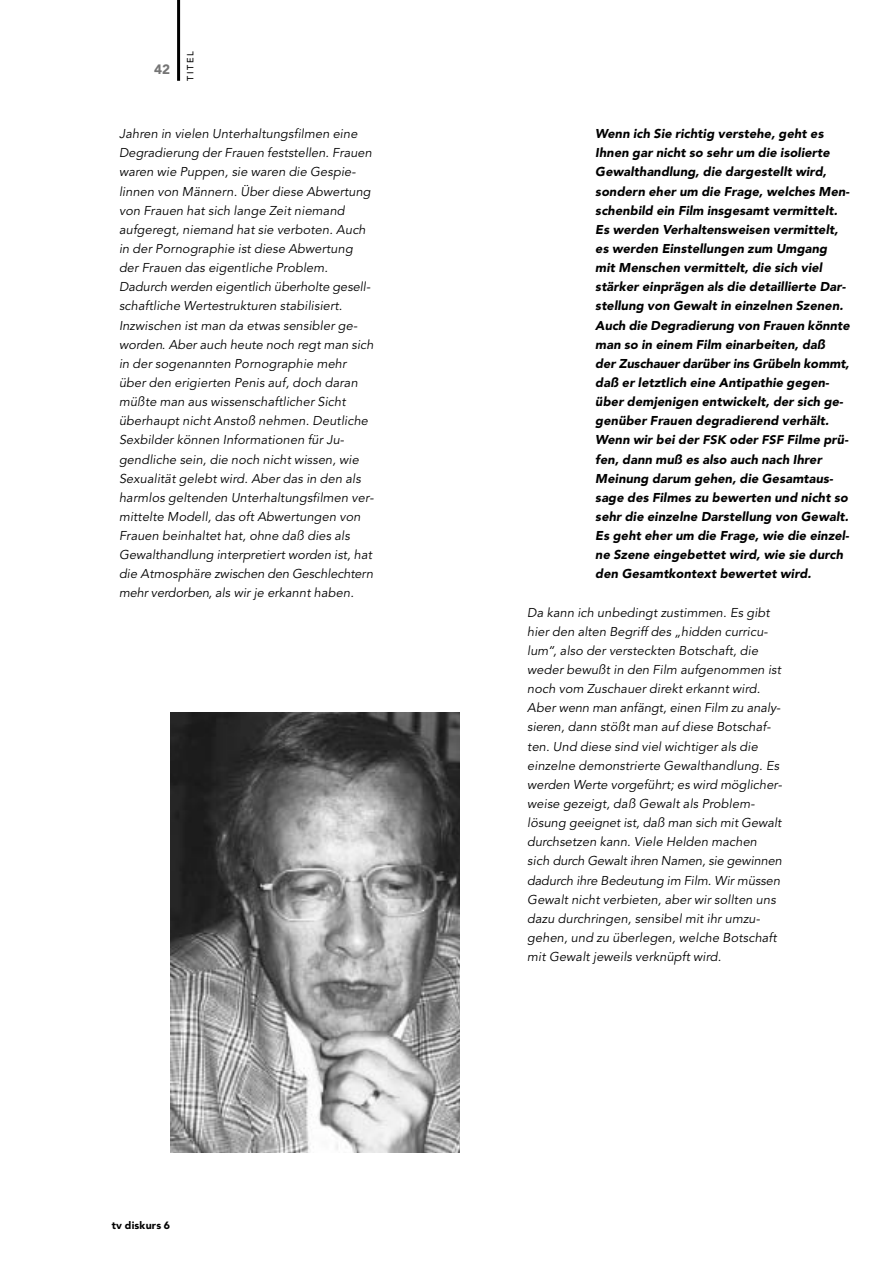
<style>
.page{position:relative;width:893px;height:1263px;background:#fff}
.page>*{position:absolute;margin:0;border:0;box-sizing:border-box;transform-origin:0 0}
.t1{font:900 13.5px "Avenir";color:#757575}
.t2{font:italic 12.75px/19.2px "Avenir";letter-spacing:.01em;color:#000}
.t3{font:italic 900 12.75px/19.2px "Avenir";letter-spacing:.01em;color:#000}
.t4{font:900 10.5px "Avenir";letter-spacing:.02em;color:#000}
.t5{font:500 9px "Avenir";letter-spacing:.165em;color:#000}
.s1{font-size:12.3px}
</style>
<div class="page">
<hr style="left:177px;top:0;width:3px;height:81px;background:#000">
<img style="left:170px;top:712px;width:289px;height:440px">
<p class="t1" style="left:154px;top:64px;width:17px">42</p>
<p class="t5" style="left:187px;top:81px;width:31px;rotate:-90deg">TITEL</p>
<p class="t2" style="left:119px;top:125px;width:256px">Jahren in vielen Unterhaltungsfilmen eine Degradierung der Frauen feststellen. Frauen waren wie Puppen, sie waren die Gespie&shy;linnen von Männern. Über diese Abwertung von Frauen hat sich lange Zeit niemand aufgeregt, niemand hat sie verboten. Auch in der Pornographie ist diese Abwertung der Frauen das eigentliche Problem.<br>Dadurch werden eigentlich überholte gesell&shy;schaftliche Wertestrukturen stabilisiert.<br>Inzwischen ist man da etwas sensibler ge&shy;worden. Aber auch heute noch regt man sich in der sogenannten Pornographie mehr über den erigierten Penis auf, doch daran müßte man aus wissenschaftlicher Sicht überhaupt nicht Anstoß nehmen. Deutliche Sexbilder können Informationen für Ju&shy;gendliche sein, die noch nicht wissen, wie Sexualität gelebt wird. Aber das in den als harmlos geltenden Unterhaltungsfilmen ver&shy;mittelte Modell, das oft Abwertungen von Frauen beinhaltet hat, ohne daß dies als Gewalthandlung interpretiert worden ist, hat die Atmosphäre zwischen den Geschlechtern mehr verdorben, als wir je erkannt haben.</p>
<p class="t4" style="left:112px;top:1221px;width:60px">tv diskurs 6</p>
<p class="t3" style="left:595px;top:125px;width:256px">Wenn ich Sie richtig verstehe, geht es Ihnen gar nicht so sehr um die isolierte Gewalthandlung, die dargestellt wird, sondern eher um die Frage, welches Men&shy;schenbild ein Film insgesamt vermittelt.<br>Es werden Verhaltensweisen vermittelt, es werden Einstellungen zum Umgang mit Menschen vermittelt, die sich viel stärker einprägen als die detaillierte Dar&shy;stellung von Gewalt in einzelnen Szenen.<br>Auch die Degradierung von Frauen könnte man so in einem Film einarbeiten, daß<br>der Zuschauer darüber ins Grübeln kommt, daß er letztlich eine Antipathie gegen&shy;über demjenigen entwickelt, der sich ge&shy;genüber Frauen degradierend verhält.<br>Wenn wir bei der <span class="s1">FSK</span> oder <span class="s1">FSF</span> Filme prü&shy;fen, dann muß es also auch nach Ihrer Meinung darum gehen, die Gesamtaus&shy;sage des Filmes zu bewerten und nicht so sehr die einzelne Darstellung von Gewalt.<br>Es geht eher um die Frage, wie die einzel&shy;ne Szene eingebettet wird, wie sie durch den Gesamtkontext bewertet wird.</p>
<p class="t2" style="left:527px;top:604px;width:256px">Da kann ich unbedingt zustimmen. Es gibt hier den alten Begriff des „hidden curricu&shy;lum“, also der versteckten Botschaft, die weder bewußt in den Film aufgenommen ist noch vom Zuschauer direkt erkannt wird.<br>Aber wenn man anfängt, einen Film zu analy&shy;sieren, dann stößt man auf diese Botschaf&shy;ten. Und diese sind viel wichtiger als die einzelne demonstrierte Gewalthandlung. Es werden Werte vorgeführt; es wird möglicher&shy;weise gezeigt, daß Gewalt als Problem&shy;lösung geeignet ist, daß man sich mit Gewalt durchsetzen kann. Viele Helden machen sich durch Gewalt ihren Namen, sie gewinnen dadurch ihre Bedeutung im Film. Wir müssen Gewalt nicht verbieten, aber wir sollten uns dazu durchringen, sensibel mit ihr umzu&shy;gehen, und zu überlegen, welche Botschaft mit Gewalt jeweils verknüpft wird.</p>
</div>
